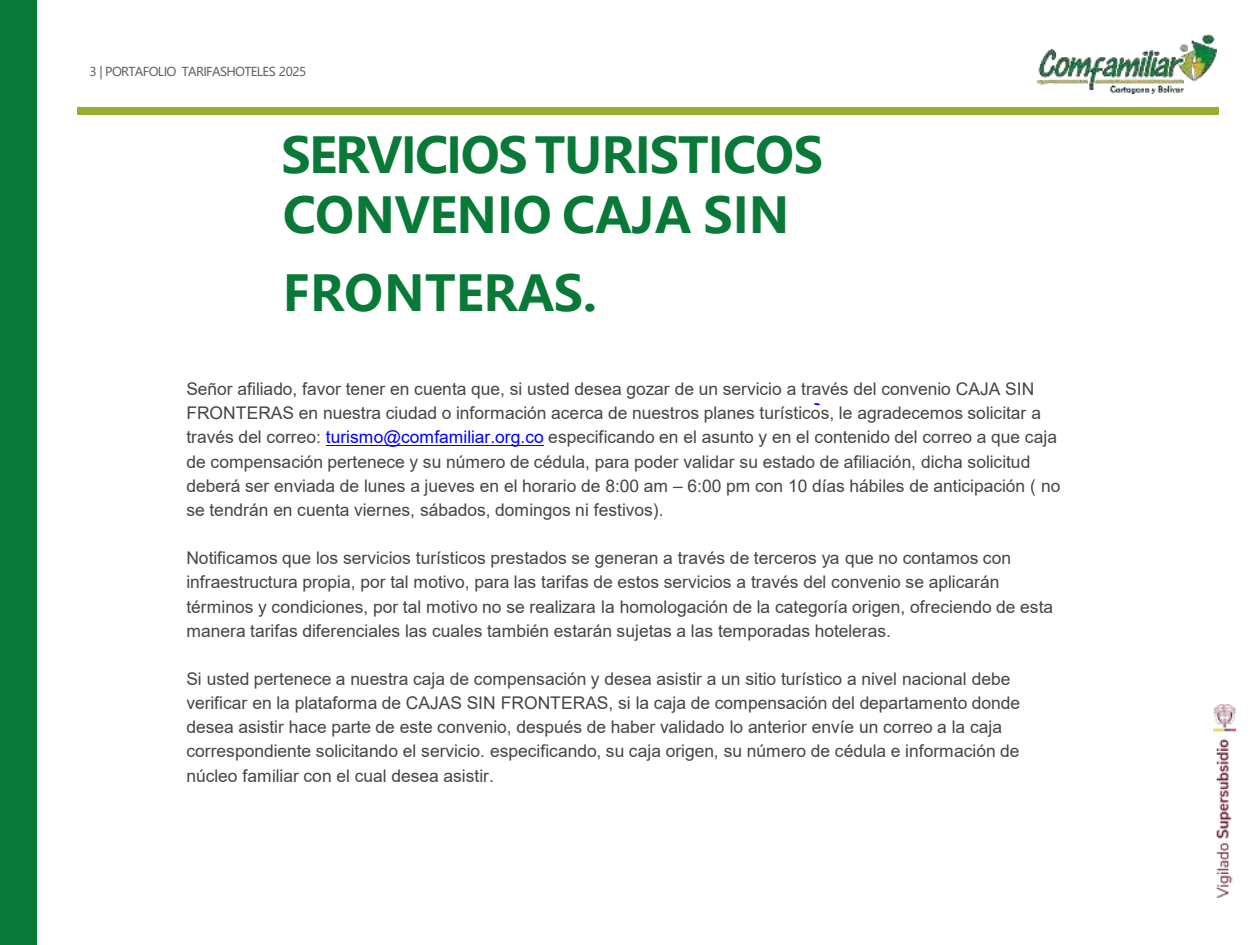
<style>
.page{position:relative;width:1260px;height:945px;background:#fff}
.page>*{position:absolute;margin:0;border:0;box-sizing:border-box;transform-origin:0 0}
.t1{font:700 49px/60px "Microsoft Ya Hei";letter-spacing:-.015em;color:#097938}
.t2{font:17.5px/24.2px "Arial";color:#454544}
.t3{font:12.25px "Microsoft Ya Hei";letter-spacing:-.05em;color:#646363}
.s1{color:#00f}
.s2{font-style:inherit}
</style>
<div class="page">
<svg style="left:814px;top:403px;width:6px;height:2px"></svg>
<div style="left:77px;top:107px;width:1142px;height:8px;background:#9dac2b"></div>
<img style="left:1037px;top:34px;width:179px;height:59px">
<div style="left:0;top:0;width:37px;height:945px;background:#097938"></div>
<hr style="left:326px;top:445px;width:218px;height:1px;background:#00f">
<img style="left:1214px;top:705px;width:22px;height:192px">
<p class="t3" style="left:90px;top:64px;width:218px">3 | PORTAFOLIO TARIFASHOTELES 2025</p>
<h1 class="t1" style="left:281px;top:123px;width:543px">SERVICIOS TURISTICOS<br>CONVENIO CAJA SIN</h1>
<h1 class="t1" style="left:283px;top:261px;width:316px">FRONTERAS.</h1>
<p class="t2" style="left:186px;top:377px;width:875px">Señor afiliado, favor tener en cuenta que, si usted desea gozar de un servicio a través del convenio CAJA SIN FRONTERAS en nuestra ciudad o información acerca de nuestros planes turísticos, le agradecemos solicitar a través del correo: <span class="s1">turismo@comfamiliar.org.co</span> especificando en el asunto y en el contenido del correo a que caja de compensación pertenece y su número de cédula, para poder validar su estado de afiliación, dicha solicitud deberá ser enviada de lunes a jueves en el horario de 8:00 am <span class="s2">–</span> 6:00 pm con 10 días hábiles de anticipación ( no se tendrán en cuenta viernes, sábados, domingos ni festivos).</p>
<p class="t2" style="left:186px;top:546px;width:868px">Notificamos que los servicios turísticos prestados se generan a través de terceros ya que no contamos con infraestructura propia, por tal motivo, para las tarifas de estos servicios a través del convenio se aplicarán términos y condiciones, por tal motivo no se realizara la homologación de la categoría origen, ofreciendo de esta manera tarifas diferenciales las cuales también estarán sujetas a las temporadas hoteleras.</p>
<p class="t2" style="left:186px;top:667px;width:835px">Si usted pertenece a nuestra caja de compensación y desea asistir a un sitio turístico a nivel nacional debe verificar en la plataforma de CAJAS SIN FRONTERAS, si la caja de compensación del departamento donde desea asistir hace parte de este convenio, después de haber validado lo anterior envíe un correo a la caja correspondiente solicitando el servicio. especificando, su caja origen, su número de cédula e información de núcleo familiar con el cual desea asistir.</p>
</div>
